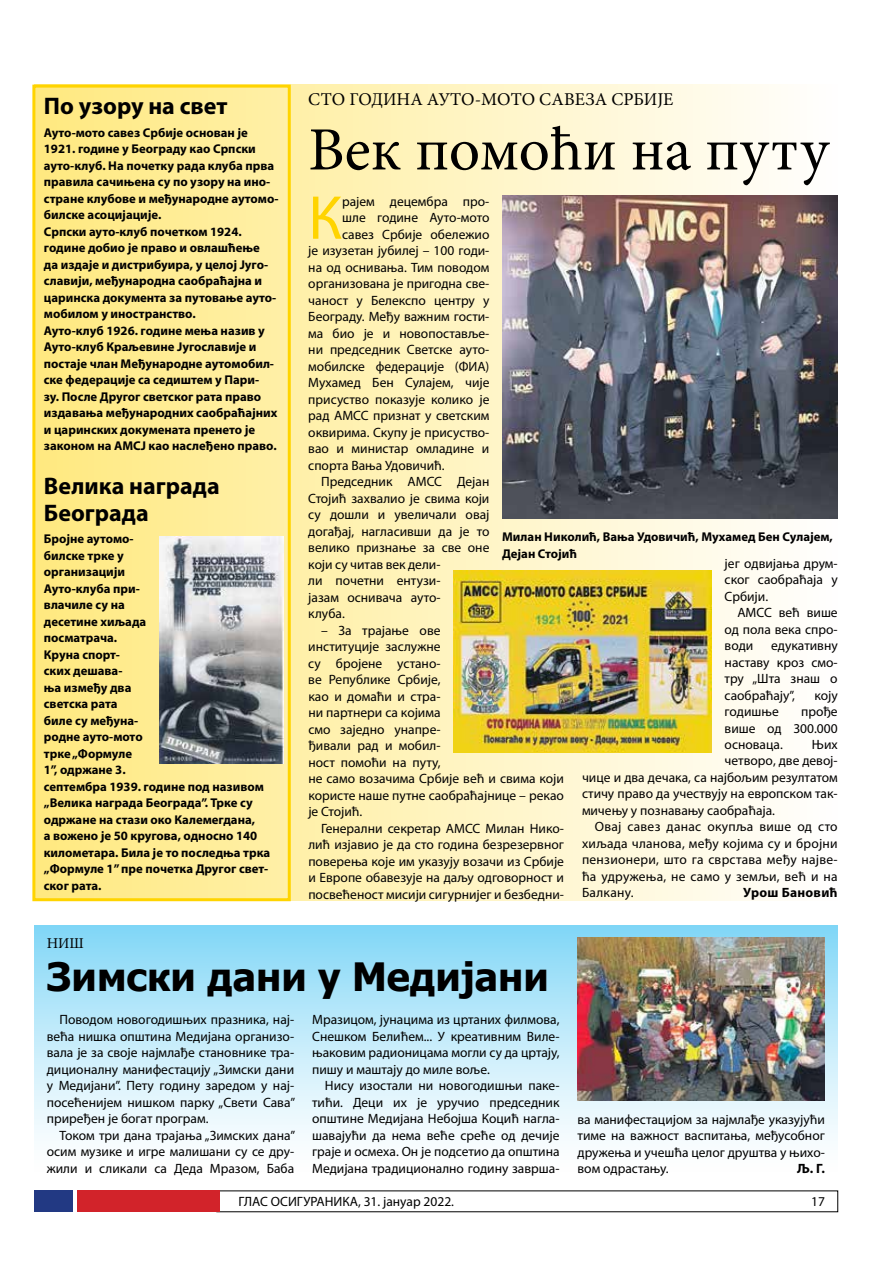
<style>
.page{position:relative;width:893px;height:1263px;background:#fff}
.page>*{position:absolute;margin:0;border:0;box-sizing:border-box;transform-origin:0 0}
.t1{font:62.4px "Myriad Pro";color:#ffd400}
.t2{font:61.5px "Minion Pro";color:#000}
.t3{font:700 39px "Tahoma";color:#000}
.t4{font:700 24px/27px "Myriad Pro";color:#000}
.t5{font:18px "Minion Pro";color:#000}
.t6{font:15px "Minion Pro";color:#000}
.t7{font:13.5px/16.5px "Myriad Pro";color:#000;text-align:justify}
.t8{font:13.5px "Myriad Pro";letter-spacing:.02em;color:#000}
.t9{font:700 13.5px "Myriad Pro";letter-spacing:.02em;color:#000}
.t10{font:700 12.75px/16.5px "Myriad Pro";color:#000}
</style>
<div class="page">
<div style="left:34px;top:85px;width:804px;height:816px;background:linear-gradient(to right,#ffe97f,#fefdfd)"></div>
<div style="left:34px;top:1191px;width:38px;height:21px;background:#223983"></div>
<div style="left:77px;top:1191px;width:142px;height:21px;background:#d2232a"></div>
<div style="left:34px;top:926px;width:804px;height:247px;background:linear-gradient(to bottom,#86d8f7,#fff)"></div>
<img style="left:502px;top:196px;width:336px;height:322px">
<img style="left:453px;top:570px;width:259px;height:182px">
<div style="left:32px;top:85px;width:259px;height:816px;border:3px solid #ffd400"></div>
<img style="left:578px;top:937px;width:247px;height:164px">
<img style="left:159px;top:536px;width:124px;height:227px">
<h3 class="t4" style="left:44px;top:92px;width:185px">По узору на свет</h3>
<p class="t10" style="left:44px;top:124px;width:235px">Ауто-мото савез Србије основан је 1921. године у Београду као Српски ауто-клуб. На почетку рада клуба прва правила сачињена су по узору на ино&shy;стране клубове и међународне аутомо&shy;билске асоцијације.<br>Српски ауто-клуб почетком 1924. године добио је право и овлашћење<br>да издаје и дистрибуира, у целој Југо&shy;славији, међународна саобраћајна и царинска документа за путовање ауто&shy;мобилом у иностранство.<br>Ауто-клуб 1926. године мења назив у Ауто-клуб Краљевине Југославије и постаје члан Међународне аутомобил&shy;ске федерације са седиштем у Пари-<br>зу. После Другог светског рата право издавања међународних саобраћајних и царинских докумената пренето је законом на АМСЈ као наслеђено право.</p>
<h3 class="t4" style="left:44px;top:471px;width:177px">Велика награда<br>Београда</h3>
<p class="t10" style="left:44px;top:530px;width:228px">Бројне аутомо-<br>билске трке у<br>организацији<br>Ауто-клуба при-<br>влачиле су на<br>десетине хиљада<br>посматрача.<br>Круна спорт-<br>ских дешава-<br>ња између два<br>светска рата<br>биле су међуна-<br>родне ауто-мото<br>трке „Формуле<br>1”, одржане 3.<br>септембра 1939. године под називом „Велика награда Београда”. Трке су одржане на стази око Калемегдана,<br>а вожено је 50 кругова, односно 140 километара. Била је то последња трка „Формуле 1” пре почетка Другог свет&shy;ског рата.</p>
<h3 class="t5" style="left:308px;top:87px;width:367px">СТО ГОДИ-НА АУТО-МОТО САВЕ-ЗА СРБИ-ЈЕ</h3>
<h2 class="t2" style="left:308px;top:109px;width:522px">Век помоћи на путу</h2>
<h1 class="t1" style="left:308px;top:179px;width:35px">К</h1>
<p class="t7" style="left:342px;top:193px;width:148px">рајем децембра про-</p>
<p class="t7" style="left:342px;top:209px;width:149px">шле године Ауто-мото</p>
<p class="t7" style="left:342px;top:226px;width:149px">савез Србије обележио</p>
<p class="t7" style="left:308px;top:242px;width:182px">је изузетан јубилеј – 100 годи-</p>
<p class="t7" style="left:308px;top:259px;width:183px">на од оснивања. Тим поводом</p>
<p class="t7" style="left:308px;top:275px;width:182px">организована је пригодна све-</p>
<p class="t7" style="left:308px;top:292px;width:183px">чаност у Белекспо центру у</p>
<p class="t7" style="left:308px;top:308px;width:182px">Београду. Међу важним гости-</p>
<p class="t7" style="left:308px;top:325px;width:182px">ма био је и новопоставље-</p>
<p class="t7" style="left:308px;top:341px;width:182px">ни председник Светске ауто-</p>
<p class="t7" style="left:308px;top:358px;width:183px">мобилске федерације (ФИА)</p>
<p class="t7" style="left:308px;top:374px;width:183px">Мухамед Бен Сулајем, чије</p>
<p class="t7" style="left:308px;top:391px;width:183px">присуство показује колико је</p>
<p class="t7" style="left:308px;top:407px;width:183px">рад АМСС признат у светским</p>
<p class="t7" style="left:308px;top:424px;width:182px">оквирима. Скупу је присуство-</p>
<p class="t7" style="left:308px;top:440px;width:183px">вао и министар омладине и</p>
<p class="t7" style="left:308px;top:457px;width:138px">спорта Вања Удовичић.</p>
<p class="t7" style="left:321px;top:473px;width:170px">Председник АМСС Дејан</p>
<p class="t7" style="left:308px;top:490px;width:183px">Стојић захвалио је свима који</p>
<p class="t7" style="left:308px;top:506px;width:183px">су дошли и увеличали овај</p>
<p class="t7" style="left:308px;top:523px;width:183px">догађај, нагласивши да је то</p>
<p class="t7" style="left:308px;top:539px;width:183px">велико признање за све оне</p>
<p class="t7" style="left:308px;top:556px;width:133px">који су читав век дели-</p>
<p class="t7" style="left:308px;top:572px;width:133px">ли почетни ентузи-</p>
<p class="t7" style="left:308px;top:589px;width:134px">јазам оснивача ауто-</p>
<p class="t7" style="left:308px;top:605px;width:38px">клуба.</p>
<p class="t7" style="left:308px;top:622px;width:257px;text-align:left;text-indent:13px">– За трајање ове<br>институције заслужне<br>су бројене устано-<br>ве Републике Србије,<br>као и домаћи и стра-<br>ни партнери са којима<br>смо заједно унапре-<br>ђивали рад и мобил-<br>ност помоћи на путу,<br>не само возачима Србије већ и свима који користе наше путне саобраћајнице – рекао је Стојић.</p>
<p class="t7" style="left:308px;top:820px;width:257px;text-indent:13px">Генерални секретар АМСС Милан Нико&shy;лић изјавио је да сто година безрезервног поверења које им указују возачи из Србије и Европе обавезује на даљу одговорност и посвећеност мисији сигурнијег и безбедни-</p>
<p class="t10" style="left:502px;top:528px;width:332px">Милан Николић, Вања Удовичић, Мухамед Бен Сулајем,<br>Дејан Стојић</p>
<p class="t7" style="left:725px;top:554px;width:115px">јег одвијања друм&shy;ског саобраћаја у Србији.</p>
<p class="t7" style="left:725px;top:604px;width:115px;text-indent:13px">АМСС већ више од пола века спро&shy;води</p>
<p class="t7" style="left:725px;top:637px;width:115px;text-indent:46px">едукативну наставу кроз смо&shy;тру „Шта знаш о саобраћају”,</p>
<p class="t7" style="left:814px;top:686px;width:25px">коју</p>
<p class="t7" style="left:725px;top:703px;width:115px;text-indent:77px">прође више од 300.000 основаца.</p>
<p class="t7" style="left:725px;top:703px;width:56px">годишње</p>
<p class="t7" style="left:812px;top:736px;width:27px">Њих</p>
<p class="t7" style="left:725px;top:752px;width:114px">четворо, две девој-</p>
<p class="t7" style="left:582px;top:769px;width:257px">чице и два дечака, са најбољим резултатом</p>
<p class="t7" style="left:582px;top:785px;width:256px">стичу право да учествују на европском так-</p>
<p class="t7" style="left:582px;top:802px;width:195px">мичењу у познавању саобраћаја.</p>
<p class="t8" style="left:595px;top:819px;width:244px">Овај савез данас окупља више од сто</p>
<p class="t8" style="left:582px;top:835px;width:257px">хиљада чланова, међу којима су и бројни</p>
<p class="t8" style="left:582px;top:852px;width:256px">пензионери, што га сврстава међу најве-</p>
<p class="t8" style="left:582px;top:868px;width:257px">ћа удружења, не само у земљи, већ и на</p>
<p class="t8" style="left:582px;top:885px;width:53px">Балкану.</p>
<p class="t9" style="left:743px;top:884px;width:96px">Урош Бановић</p>
<p class="t6" style="left:47px;top:933px;width:39px">НИШ</p>
<h3 class="t3" style="left:47px;top:950px;width:504px">Зим-ски дани у Меди-ја-ни</h3>
<p class="t7" style="left:47px;top:1011px;width:250px;text-align:left;text-indent:13px">Поводом новогодишњих празника, нај&shy;већа нишка општина Медијана организо&shy;вала је за своје најмлађе становнике тра&shy;диционалну манифестацију „Зимски дани у Медијани”. Пету годину заредом у нај&shy;посећенијем нишком парку „Свети Сава” приређен је богат програм.</p>
<p class="t7" style="left:47px;top:1127px;width:250px;text-align:left;text-indent:13px">Током три дана трајања „Зимских дана” осим музике и игре малишани су се дру&shy;жили и сликали са Деда Мразом, Баба</p>
<p class="t7" style="left:312px;top:1011px;width:249px">Мразицом, јунацима из цртаних филмова, Снешком Белићем... У креативним Виле&shy;њаковим радионицама могли су да цртају, пишу и маштају до миле воље.</p>
<p class="t7" style="left:312px;top:1077px;width:249px;text-indent:13px">Нису изостали ни новогодишњи паке&shy;тићи. Деци их је уручио председник општине Медијана Небојша Коцић нагла&shy;шавајући да нема веће среће од дечије граје и осмеха. Он је подсетио да општина Медијана традиционално годину заврша-</p>
<p class="t7" style="left:577px;top:1110px;width:249px">ва манифестацијом за најмлађе указујући тиме на важност васпитања, међусобног дружења и учешћа целог друштва у њихо&shy;вом одрастању.</p>
<p class="t9" style="left:797px;top:1160px;width:29px">Љ. Г.</p>
<p class="t7" style="left:239px;top:1193px;width:217px">ГЛАС ОСИГУРАНИКА, 31. јануар 2022.</p>
<p class="t7" style="left:811px;top:1193px;width:15px">17</p>
</div>
